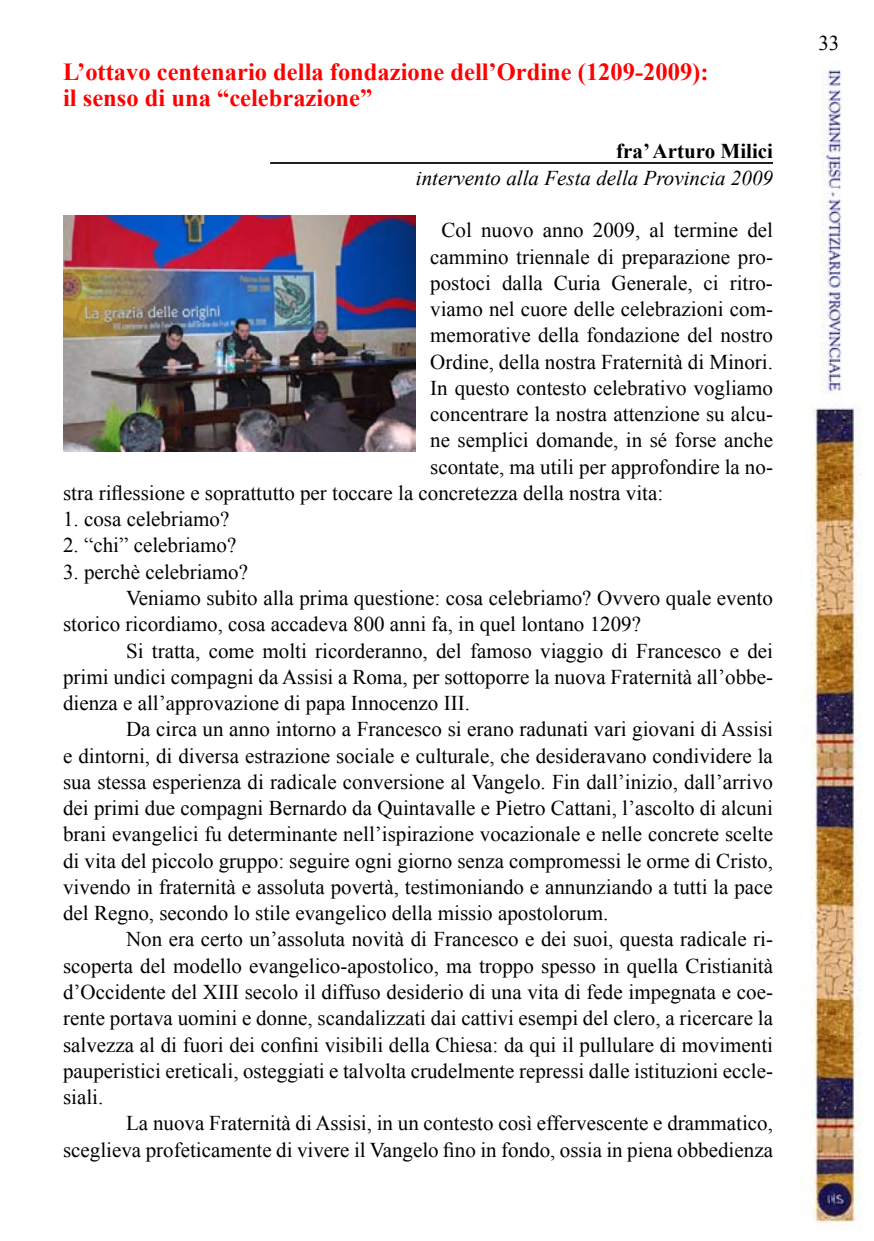
<style>
.page{position:relative;width:874px;height:1241px;background:#fff}
.page>*{position:absolute;margin:0;border:0;box-sizing:border-box;transform-origin:0 0}
.t1{font:700 24.5px/26.2px "Times New Roman";color:#f00}
.t2{font:21px "Times New Roman";color:#000}
.t3{font:italic 21px "Times New Roman";color:#000}
.t4{font:700 21px "Times New Roman";color:#000}
</style>
<div class="page">
<img style="left:63px;top:62px;width:799px;height:1162px">
<hr style="left:270px;top:162px;width:502px;height:2px;background:#000">
<img style="left:63px;top:215px;width:352px;height:236px">
<p class="t1" style="left:63px;top:58px;width:646px">L’ottavo centenario della fondazione dell’Ordine (1209-2009): il senso di una “celebrazione”</p>
<p class="t4" style="left:616px;top:137px;width:158px">fra’ Arturo Milici</p>
<p class="t3" style="left:415px;top:163px;width:358px">intervento alla Festa della Provincia 2009</p>
<p class="t2" style="left:441px;top:216px;width:333px">Col nuovo anno 2009, al termine del</p>
<p class="t2" style="left:430px;top:242px;width:344px">cammino triennale di preparazione pro-</p>
<p class="t2" style="left:430px;top:268px;width:344px">postoci dalla Curia Generale, ci ritro-</p>
<p class="t2" style="left:430px;top:295px;width:344px">viamo nel cuore delle celebrazioni com-</p>
<p class="t2" style="left:430px;top:321px;width:344px">memorative della fondazione del nostro</p>
<p class="t2" style="left:430px;top:347px;width:344px">Ordine, della nostra Fraternità di Minori.</p>
<p class="t2" style="left:430px;top:373px;width:344px">In questo contesto celebrativo vogliamo</p>
<p class="t2" style="left:430px;top:400px;width:344px">concentrare la nostra attenzione su alcu-</p>
<p class="t2" style="left:430px;top:426px;width:344px">ne semplici domande, in sé forse anche</p>
<p class="t2" style="left:430px;top:452px;width:344px">scontate, ma utili per approfondire la no-</p>
<p class="t2" style="left:63px;top:478px;width:601px">stra riflessione e soprattutto per toccare la concretezza della nostra vita:</p>
<p class="t2" style="left:63px;top:505px;width:168px">1. cosa celebriamo?</p>
<p class="t2" style="left:63px;top:531px;width:175px">2. “chi” celebriamo?</p>
<p class="t2" style="left:63px;top:557px;width:186px">3. perchè celebriamo?</p>
<p class="t2" style="left:126px;top:583px;width:648px">Veniamo subito alla prima questione: cosa celebriamo? Ovvero quale evento</p>
<p class="t2" style="left:63px;top:610px;width:579px">storico ricordiamo, cosa accadeva 800 anni fa, in quel lontano 1209?</p>
<p class="t2" style="left:126px;top:636px;width:648px">Si tratta, come molti ricorderanno, del famoso viaggio di Francesco e dei</p>
<p class="t2" style="left:63px;top:662px;width:711px">primi undici compagni da Assisi a Roma, per sottoporre la nuova Fraternità all’obbe-</p>
<p class="t2" style="left:63px;top:688px;width:408px">dienza e all’approvazione di papa Innocenzo III.</p>
<p class="t2" style="left:126px;top:715px;width:648px">Da circa un anno intorno a Francesco si erano radunati vari giovani di Assisi</p>
<p class="t2" style="left:63px;top:741px;width:711px">e dintorni, di diversa estrazione sociale e culturale, che desideravano condividere la</p>
<p class="t2" style="left:63px;top:767px;width:711px">sua stessa esperienza di radicale conversione al Vangelo. Fin dall’inizio, dall’arrivo</p>
<p class="t2" style="left:63px;top:793px;width:711px">dei primi due compagni Bernardo da Quintavalle e Pietro Cattani, l’ascolto di alcuni</p>
<p class="t2" style="left:63px;top:820px;width:711px">brani evangelici fu determinante nell’ispirazione vocazionale e nelle concrete scelte</p>
<p class="t2" style="left:63px;top:846px;width:711px">di vita del piccolo gruppo: seguire ogni giorno senza compromessi le orme di Cristo,</p>
<p class="t2" style="left:63px;top:872px;width:711px">vivendo in fraternità e assoluta povertà, testimoniando e annunziando a tutti la pace</p>
<p class="t2" style="left:63px;top:898px;width:546px">del Regno, secondo lo stile evangelico della missio apostolorum.</p>
<p class="t2" style="left:126px;top:925px;width:648px">Non era certo un’assoluta novità di Francesco e dei suoi, questa radicale ri-</p>
<p class="t2" style="left:63px;top:951px;width:711px">scoperta del modello evangelico-apostolico, ma troppo spesso in quella Cristianità</p>
<p class="t2" style="left:63px;top:977px;width:711px">d’Occidente del XIII secolo il diffuso desiderio di una vita di fede impegnata e coe-</p>
<p class="t2" style="left:63px;top:1003px;width:711px">rente portava uomini e donne, scandalizzati dai cattivi esempi del clero, a ricercare la</p>
<p class="t2" style="left:63px;top:1030px;width:711px">salvezza al di fuori dei confini visibili della Chiesa: da qui il pullulare di movimenti</p>
<p class="t2" style="left:63px;top:1056px;width:711px">pauperistici ereticali, osteggiati e talvolta crudelmente repressi dalle istituzioni eccle-</p>
<p class="t2" style="left:63px;top:1082px;width:42px">siali.</p>
<p class="t2" style="left:126px;top:1108px;width:648px">La nuova Fraternità di Assisi, in un contesto così effervescente e drammatico,</p>
<p class="t2" style="left:63px;top:1135px;width:711px">sceglieva profeticamente di vivere il Vangelo fino in fondo, ossia in piena obbedienza</p>
<p class="t2" style="left:818px;top:29px;width:22px">33</p>
</div>
